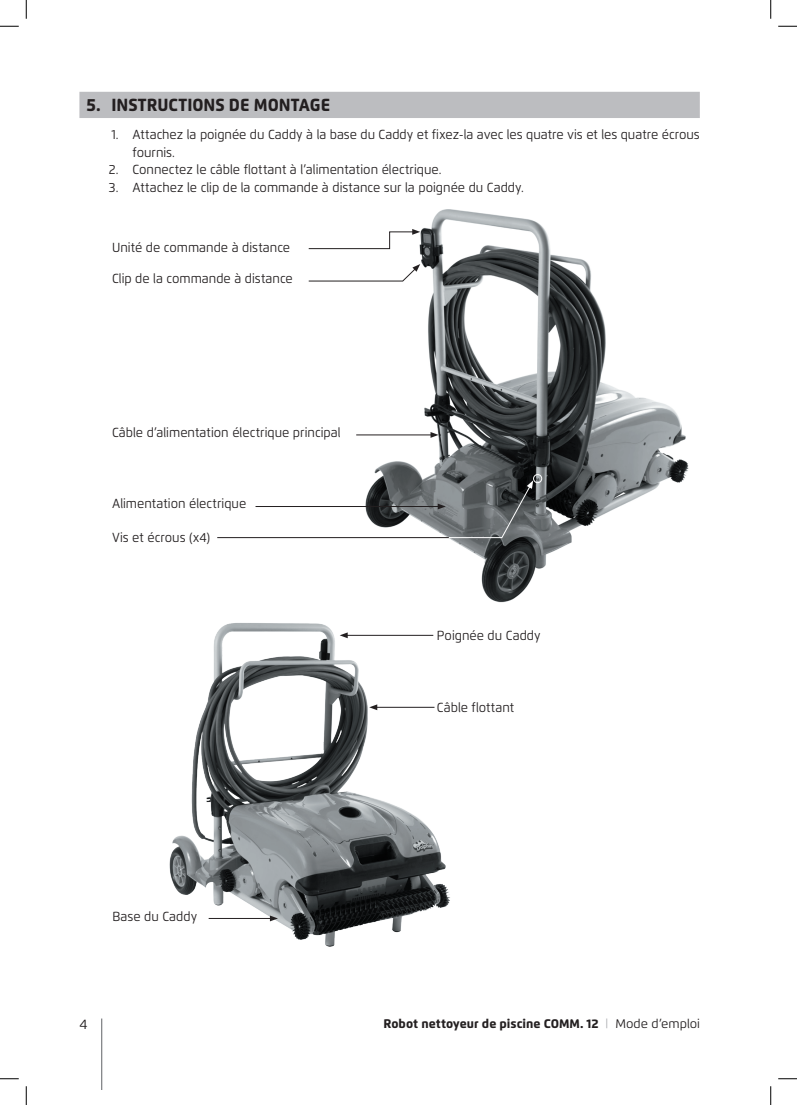
<style>
.page{position:relative;width:797px;height:1105px;background:#fff}
.page>*{position:absolute;margin:0;border:0;box-sizing:border-box;transform-origin:0 0}
.t1{font:800 17.5px "Flexo";color:#231f20;scale:.95 1}
.t2{font:13.75px "Flexo";color:#231f20}
.t3{font:13.12px/17.5px "Flexo";color:#231f20;scale:.95 1}
.t4{font:800 12.5px "Flexo";color:#231f20}
.s1{font-family:"Avenir LT";font-weight:400;color:#a8a9ad}
.s2{font-weight:400}
</style>
<div class="page">
<hr style="left:101px;top:1018px;width:1px;height:71px;background:#808285">
<div style="left:79px;top:92px;width:620px;height:26px;background:#bcbdc0"></div>
<img style="left:169px;top:623px;width:281px;height:324px">
<hr style="left:209px;top:918px;width:63px;height:1px;background:#231f20">
<svg style="left:270px;top:915px;width:8px;height:6px"></svg>
<hr style="left:375px;top:707px;width:59px;height:1px;background:#231f20">
<svg style="left:369px;top:704px;width:8px;height:6px"></svg>
<img style="left:349px;top:210px;width:340px;height:393px">
<hr style="left:356px;top:435px;width:76px;height:1px;background:#231f20">
<svg style="left:430px;top:432px;width:8px;height:6px"></svg>
<hr style="left:255px;top:506px;width:185px;height:1px;background:#231f20">
<svg style="left:308px;top:229px;width:112px;height:20px"></svg>
<svg style="left:308px;top:264px;width:112px;height:18px"></svg>
<hr style="left:346px;top:635px;width:87px;height:1px;background:#231f20">
<svg style="left:340px;top:632px;width:8px;height:6px"></svg>
<svg style="left:349px;top:480px;width:184px;height:58px"></svg>
<hr style="left:217px;top:537px;width:232px;height:1px;background:#231f20">
<div style="left:533px;top:474px;width:9px;height:9px;border:1px solid #fff;border-radius:50%"></div>
<svg style="left:0;top:25px;width:19px;height:2px"></svg>
<svg style="left:778px;top:25px;width:19px;height:2px"></svg>
<svg style="left:0;top:1078px;width:19px;height:1px"></svg>
<svg style="left:778px;top:1078px;width:19px;height:1px"></svg>
<svg style="left:25px;top:0;width:2px;height:19px"></svg>
<svg style="left:25px;top:1086px;width:2px;height:19px"></svg>
<svg style="left:770px;top:0;width:1px;height:19px"></svg>
<svg style="left:770px;top:1086px;width:1px;height:19px"></svg>
<h1 class="t1" style="left:86px;top:94px;width:258px">5. INSTRUCTIONS DE MONTAGE</h1>
<p class="t3" style="left:133px;top:126px;width:598px;text-indent:-21px">1. Attachez la poignée du Caddy à la base du Caddy et fixez-la avec les quatre vis et les quatre écrous fournis.</p>
<p class="t3" style="left:109px;top:161px;width:351px">2. Connectez le câble flottant à l’alimentation électrique.</p>
<p class="t3" style="left:109px;top:178px;width:438px">3. Attachez le clip de la commande à distance sur la poignée du Caddy.</p>
<p class="t3" style="left:112px;top:238px;width:189px">Unité de commande à distance</p>
<p class="t3" style="left:112px;top:270px;width:192px">Clip de la commande à distance</p>
<p class="t3" style="left:112px;top:424px;width:242px">Câble d’alimentation électrique principal</p>
<p class="t3" style="left:112px;top:495px;width:143px">Alimentation électrique</p>
<p class="t3" style="left:112px;top:529px;width:105px">Vis et écrous (x4)</p>
<p class="t3" style="left:112px;top:908px;width:91px">Base du Caddy</p>
<p class="t3" style="left:437px;top:626px;width:111px">Poignée du Caddy</p>
<p class="t3" style="left:437px;top:698px;width:83px">Câble flottant</p>
<p class="t2" style="left:79px;top:1016px;width:10px">4</p>
<p class="t4" style="left:383px;top:1016px;width:318px">Robot nettoyeur de piscine COMM. 12 <span class="s1">|</span> <span class="s2">Mode d’emploi</span></p>
</div>
